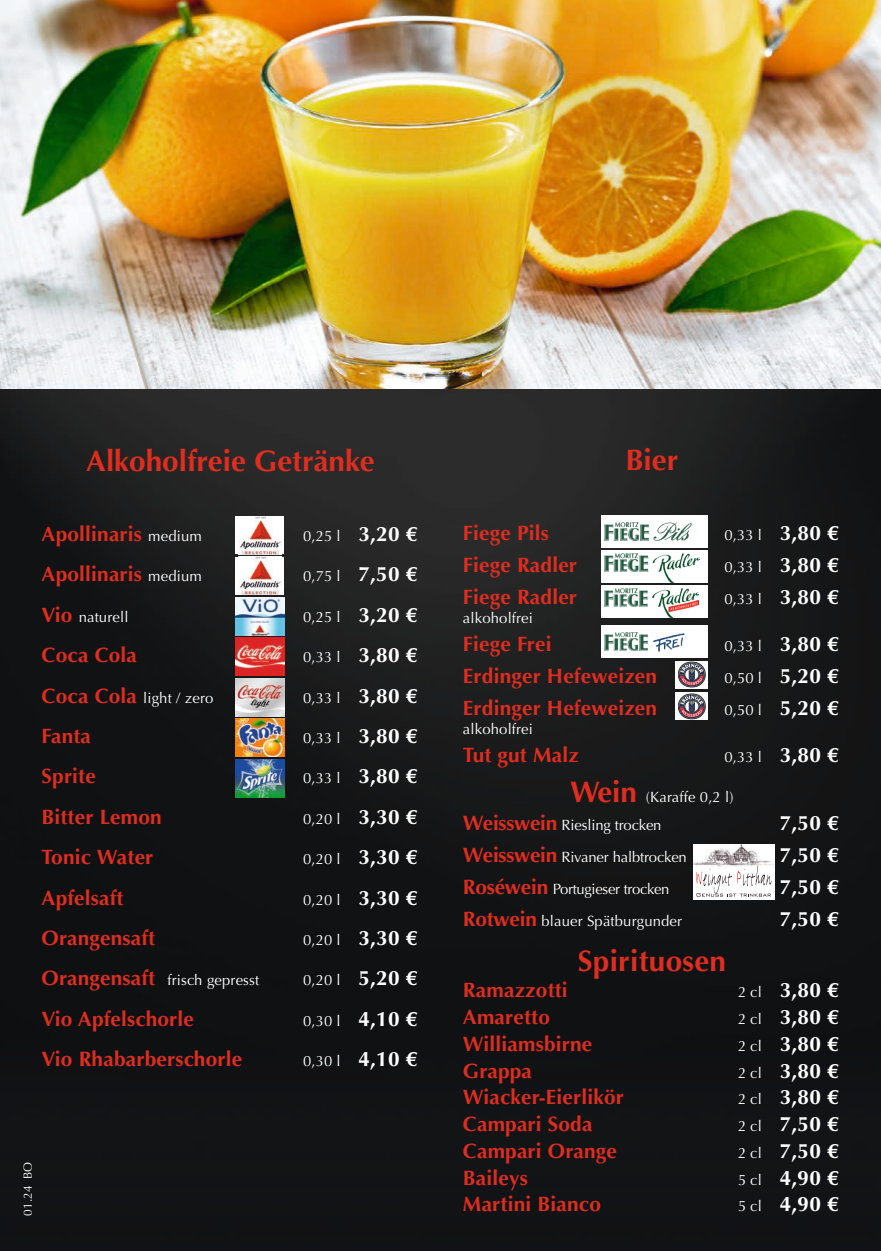
<style>
.page{position:relative;width:881px;height:1251px;background:#fff}
.page>*{position:absolute;margin:0;border:0;box-sizing:border-box;transform-origin:0 0}
.Überschrift{font:700 29.7px "Optima";color:#df2d1f}
.Head_Tee{font:700 29.7px "Optima";letter-spacing:.01em;color:#df2d1f}
.Head_Tee-2{font:700 20.85px "Optima";letter-spacing:.01em;color:#df2d1f}
.Head_Tee-3{font:700 20.85px "Optima";letter-spacing:.01em;color:#fff}
.Head_Tee-4{font:14.85px "Optima";letter-spacing:.01em;color:#fff}
.Head_Tee-5{font:14.85px "Optima";letter-spacing:-.01em;color:#fff}
.Head_Tee-6{font:14.85px "Optima";letter-spacing:-.02em;color:#fff}
.Regular_cambria_schwarz{font:11.85px "Optima";color:#fff}
.s1{font-weight:400;font-size:14.85px;color:#fff}
.s2{font-weight:700;font-size:20.85px}
.s3{font-weight:700;font-size:20.85px;color:#df2d1f}
.s4{font-weight:700;font-size:29.7px;color:#df2d1f}
.s5{font-weight:400;font-size:14.85px}
</style>
<div class="page">
<img style="left:0;top:388px;width:880px;height:862px">
<img style="left:0;top:0;width:880px;height:388px">
<img style="left:235px;top:718px;width:49px;height:38px">
<div style="left:235px;top:516px;width:49px;height:38px;background:#fff"></div>
<img style="left:238px;top:516px;width:43px;height:38px">
<img style="left:235px;top:637px;width:49px;height:38px">
<img style="left:235px;top:597px;width:49px;height:38px">
<img style="left:235px;top:678px;width:49px;height:38px">
<img style="left:235px;top:759px;width:49px;height:38px">
<div style="left:601px;top:515px;width:106px;height:32px;background:#fff"></div>
<img style="left:604px;top:522px;width:87px;height:19px">
<div style="left:601px;top:550px;width:106px;height:32px;background:#fff"></div>
<img style="left:604px;top:553px;width:95px;height:29px">
<div style="left:601px;top:625px;width:106px;height:32px;background:#fff"></div>
<img style="left:604px;top:632px;width:81px;height:19px">
<div style="left:601px;top:584px;width:106px;height:33px;background:#fff"></div>
<img style="left:604px;top:588px;width:94px;height:29px">
<svg style="left:675px;top:692px;width:32px;height:28px"></svg>
<div style="left:678px;top:693px;width:27px;height:25px;border:1px solid #263454;border-radius:50%"></div>
<svg style="left:679px;top:694px;width:25px;height:23px"></svg>
<svg style="left:675px;top:660px;width:32px;height:28px"></svg>
<div style="left:678px;top:661px;width:27px;height:26px;border:1px solid #263454;border-radius:50%"></div>
<svg style="left:679px;top:663px;width:25px;height:22px"></svg>
<svg style="left:693px;top:874px;width:81px;height:25px"></svg>
<img style="left:693px;top:844px;width:81px;height:30px">
<svg style="left:695px;top:865px;width:76px;height:31px"></svg>
<div style="left:235px;top:556px;width:49px;height:38px;background:#fff"></div>
<img style="left:238px;top:556px;width:43px;height:38px">
<p class="Überschrift" style="left:86px;top:443px;width:290px">Alkoholfreie Getränke</p>
<p class="Head_Tee-2" style="left:42px;top:521px;width:162px">Apollinaris <span class="s1">medium</span></p>
<p class="Head_Tee-4" style="left:303px;top:527px;width:116px">0,25 l <span class="s2">3,20 €</span></p>
<p class="Head_Tee-2" style="left:42px;top:562px;width:162px">Apollinaris <span class="s1">medium</span></p>
<p class="Head_Tee-4" style="left:303px;top:567px;width:116px">0,75 l <span class="s2">7,50 €</span></p>
<p class="Head_Tee-4" style="left:42px;top:608px;width:88px"><span class="s3">Vio</span> naturell</p>
<p class="Head_Tee-4" style="left:303px;top:608px;width:116px">0,25 l <span class="s2">3,20 €</span></p>
<p class="Head_Tee-2" style="left:42px;top:643px;width:97px">Coca Cola</p>
<p class="Head_Tee-4" style="left:303px;top:648px;width:116px">0,33 l <span class="s2">3,80 €</span></p>
<p class="Head_Tee-4" style="left:42px;top:688px;width:173px"><span class="s3">Coca Cola</span> light / zero</p>
<p class="Head_Tee-4" style="left:303px;top:688px;width:116px">0,33 l <span class="s2">3,80 €</span></p>
<p class="Head_Tee-2" style="left:42px;top:723px;width:51px">Fanta</p>
<p class="Head_Tee-4" style="left:303px;top:729px;width:116px">0,33 l <span class="s2">3,80 €</span></p>
<p class="Head_Tee-2" style="left:42px;top:764px;width:56px">Sprite</p>
<p class="Head_Tee-4" style="left:303px;top:769px;width:116px">0,33 l <span class="s2">3,80 €</span></p>
<p class="Head_Tee-2" style="left:42px;top:804px;width:122px">Bitter Lemon</p>
<p class="Head_Tee-4" style="left:303px;top:809px;width:116px">0,20 l <span class="s2">3,30 €</span></p>
<p class="Head_Tee-2" style="left:42px;top:844px;width:113px">Tonic Water</p>
<p class="Head_Tee-4" style="left:303px;top:850px;width:116px">0,20 l <span class="s2">3,30 €</span></p>
<p class="Head_Tee-2" style="left:42px;top:885px;width:83px">Apfelsaft</p>
<p class="Head_Tee-4" style="left:303px;top:890px;width:116px">0,20 l <span class="s2">3,30 €</span></p>
<p class="Head_Tee-2" style="left:42px;top:925px;width:115px">Orangensaft</p>
<p class="Head_Tee-4" style="left:303px;top:931px;width:116px">0,20 l <span class="s2">3,30 €</span></p>
<p class="Head_Tee-4" style="left:42px;top:971px;width:219px"><span class="s3">Orangensaft</span> frisch gepresst</p>
<p class="Head_Tee-4" style="left:303px;top:971px;width:116px">0,20 l <span class="s2">5,20 €</span></p>
<p class="Head_Tee-2" style="left:42px;top:1006px;width:154px">Vio Apfelschorle</p>
<p class="Head_Tee-4" style="left:303px;top:1011px;width:116px">0,30 l <span class="s2">4,10 €</span></p>
<p class="Head_Tee-2" style="left:42px;top:1046px;width:202px">Vio Rhabarberschorle</p>
<p class="Head_Tee-4" style="left:303px;top:1052px;width:116px">0,30 l <span class="s2">4,10 €</span></p>
<p class="Regular_cambria_schwarz" style="left:21px;top:1215px;width:55px;rotate:-90deg">01.24 BO</p>
<p class="Überschrift" style="left:625px;top:442px;width:54px">Bier</p>
<p class="Head_Tee-2" style="left:463px;top:520px;width:87px">Fiege Pils</p>
<p class="Head_Tee-4" style="left:724px;top:526px;width:116px">0,33 l <span class="s2">3,80 €</span></p>
<p class="Head_Tee-2" style="left:463px;top:552px;width:115px">Fiege Radler</p>
<p class="Head_Tee-4" style="left:724px;top:558px;width:116px">0,33 l <span class="s2">3,80 €</span></p>
<p class="Head_Tee-2" style="left:463px;top:584px;width:115px">Fiege Radler</p>
<p class="Head_Tee-4" style="left:724px;top:590px;width:116px">0,33 l <span class="s2">3,80 €</span></p>
<p class="Head_Tee-4" style="left:463px;top:609px;width:71px">alkoholfrei</p>
<p class="Head_Tee-2" style="left:463px;top:631px;width:90px">Fiege Frei</p>
<p class="Head_Tee-4" style="left:724px;top:637px;width:116px">0,33 l <span class="s2">3,80 €</span></p>
<p class="Head_Tee-2" style="left:463px;top:663px;width:196px">Erdinger Hefeweizen</p>
<p class="Head_Tee-4" style="left:724px;top:669px;width:116px">0,50 l <span class="s2">5,20 €</span></p>
<p class="Head_Tee-2" style="left:463px;top:695px;width:196px">Erdinger Hefeweizen</p>
<p class="Head_Tee-4" style="left:724px;top:701px;width:116px">0,50 l <span class="s2">5,20 €</span></p>
<p class="Head_Tee-4" style="left:463px;top:720px;width:71px">alkoholfrei</p>
<p class="Head_Tee-2" style="left:463px;top:742px;width:117px">Tut gut Malz</p>
<p class="Head_Tee-4" style="left:724px;top:748px;width:116px">0,33 l <span class="s2">3,80 €</span></p>
<p class="Head_Tee-4" style="left:570px;top:788px;width:165px"><span class="s4">Wein</span> (Karaffe 0,2 l)</p>
<p class="Head_Tee-5" style="left:463px;top:816px;width:200px"><span class="s3">Weisswein</span> Riesling trocken</p>
<p class="Head_Tee-3" style="left:779px;top:810px;width:60px">7,50 €</p>
<p class="Head_Tee-5" style="left:463px;top:848px;width:225px"><span class="s3">Weisswein</span> Rivaner halbtrocken</p>
<p class="Head_Tee-3" style="left:779px;top:842px;width:60px">7,50 €</p>
<p class="Head_Tee-6" style="left:463px;top:880px;width:208px"><span class="s3">Roséwein</span> Portugieser trocken</p>
<p class="Head_Tee-3" style="left:779px;top:874px;width:60px">7,50 €</p>
<p class="Head_Tee-4" style="left:463px;top:912px;width:221px"><span class="s3">Rotwein</span> blauer Spätburgunder</p>
<p class="Head_Tee-3" style="left:779px;top:906px;width:60px">7,50 €</p>
<p class="Head_Tee" style="left:577px;top:942px;width:150px">Spirituosen</p>
<p class="Head_Tee-2" style="left:463px;top:977px;width:106px">Ramazzotti</p>
<p class="Head_Tee-3" style="left:737px;top:977px;width:102px"><span class="s5">2 cl</span> 3,80 €</p>
<p class="Head_Tee-2" style="left:463px;top:1004px;width:88px">Amaretto</p>
<p class="Head_Tee-3" style="left:737px;top:1004px;width:102px"><span class="s5">2 cl</span> 3,80 €</p>
<p class="Head_Tee-2" style="left:463px;top:1031px;width:131px">Williamsbirne</p>
<p class="Head_Tee-3" style="left:737px;top:1031px;width:102px"><span class="s5">2 cl</span> 3,80 €</p>
<p class="Head_Tee-2" style="left:463px;top:1058px;width:70px">Grappa</p>
<p class="Head_Tee-3" style="left:737px;top:1058px;width:102px"><span class="s5">2 cl</span> 3,80 €</p>
<p class="Head_Tee-2" style="left:463px;top:1084px;width:162px">Wiacker-Eierlikör</p>
<p class="Head_Tee-3" style="left:737px;top:1084px;width:102px"><span class="s5">2 cl</span> 3,80 €</p>
<p class="Head_Tee-2" style="left:463px;top:1111px;width:131px">Campari Soda</p>
<p class="Head_Tee-3" style="left:737px;top:1111px;width:102px"><span class="s5">2 cl</span> 7,50 €</p>
<p class="Head_Tee-2" style="left:463px;top:1138px;width:155px">Campari Orange</p>
<p class="Head_Tee-3" style="left:737px;top:1138px;width:102px"><span class="s5">2 cl</span> 7,50 €</p>
<p class="Head_Tee-2" style="left:463px;top:1165px;width:66px">Baileys</p>
<p class="Head_Tee-3" style="left:737px;top:1165px;width:102px"><span class="s5">5 cl</span> 4,90 €</p>
<p class="Head_Tee-2" style="left:463px;top:1191px;width:139px">Martini Bianco</p>
<p class="Head_Tee-3" style="left:737px;top:1191px;width:102px"><span class="s5">5 cl</span> 4,90 €</p>
</div>
